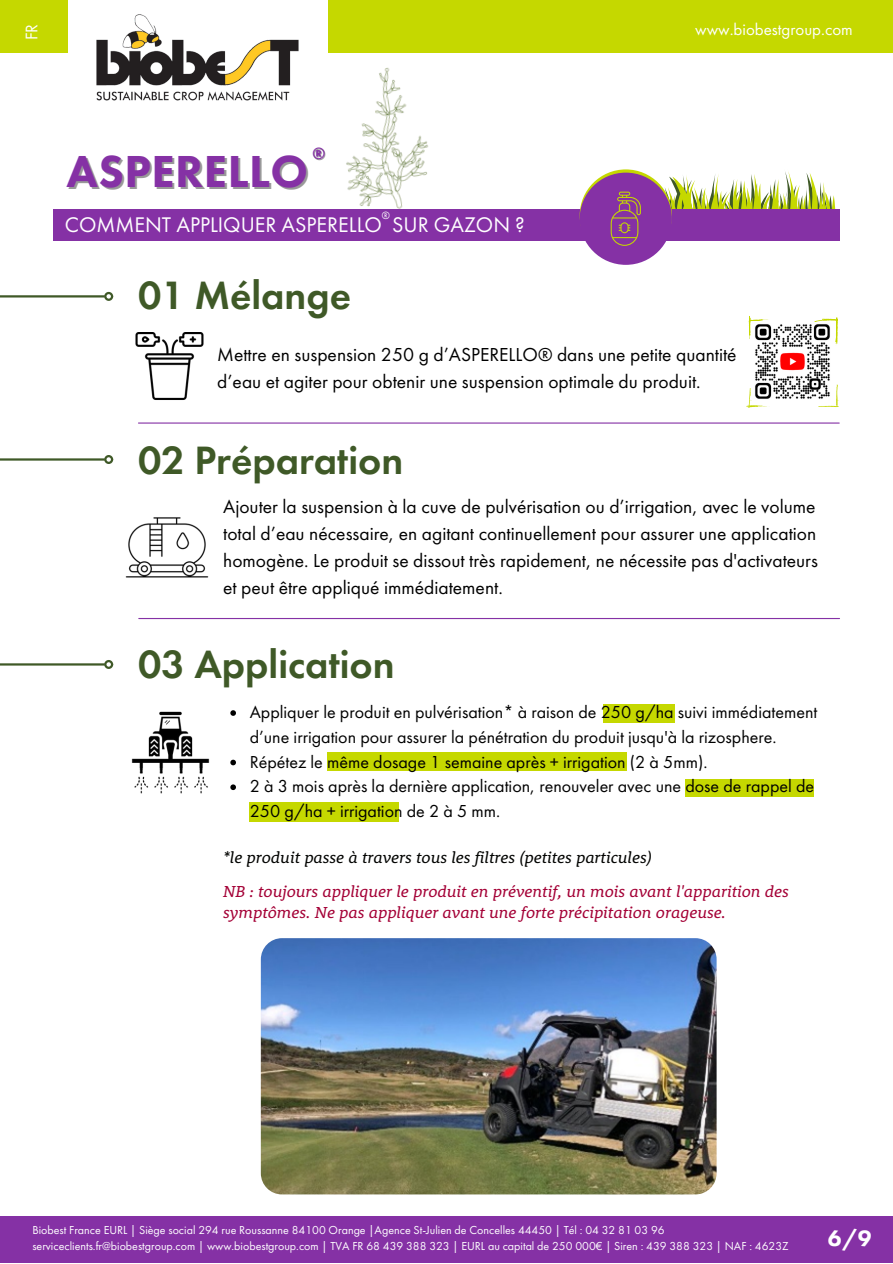
<style>
.page{position:relative;width:893px;height:1264px;background:#fff}
.page>*{position:absolute;margin:0;border:0;box-sizing:border-box;transform-origin:0 0}
.t1{font:800 46.5px "Futura PT";letter-spacing:.01em;color:#8531a5}
.t2{font:600 40.95px "Futura PT";color:#3f5927}
.t3{font:800 23.1px "Futura PT";color:#fff}
.t4{font:21.9px "Futura PT";color:#fff}
.t5{font:19.5px/27px "Futura PT";color:#000}
.t6{font:18px/24.8px "Futura PT";color:#000}
.t7{font:17.4px "Futura PT";color:#fff}
.t8{font:16.95px "Futura PT";color:#fff}
.t9{font:800 16.95px "Futura PT";color:rgb(0 0 0/.4)}
.t10{font:italic 16.35px/21.8px "Rooney Pro";color:#a40036}
.t11{font:italic 16.35px "Rooney Pro";color:#020301}
.t12{font:12px "Futura PT";color:#fff}
.t13{font:10.95px "Futura PT";color:#fff}
</style>
<div class="page">
<hr style="left:138px;top:422px;width:701px;height:1px;background:#8531a5">
<hr style="left:139px;top:618px;width:700px;height:1px;background:#8531a5">
<img style="left:131px;top:711px;width:79px;height:83px">
<img style="left:135px;top:333px;width:69px;height:67px">
<img style="left:125px;top:517px;width:84px;height:61px">
<svg style="left:746px;top:316px;width:93px;height:92px"></svg>
<div style="left:327px;top:753px;width:299px;height:18px;background:#c5d800"></div>
<div style="left:685px;top:779px;width:129px;height:17px;background:#c5d800"></div>
<div style="left:603px;top:704px;width:71px;height:18px;background:#c5d800"></div>
<div style="left:249px;top:802px;width:149px;height:20px;background:#c5d800"></div>
<svg style="left:230px;top:710px;width:6px;height:5px"></svg>
<svg style="left:230px;top:759px;width:6px;height:6px"></svg>
<svg style="left:230px;top:784px;width:6px;height:6px"></svg>
<svg style="left:656px;top:171px;width:179px;height:38px"></svg>
<div style="left:53px;top:209px;width:786px;height:31px;background:#8531a5"></div>
<hr style="left:0;top:295px;width:105px;height:2px;background:#3f5927">
<div style="left:104px;top:292px;width:9px;height:9px;border:2px solid #3f5927;border-radius:50%"></div>
<hr style="left:0;top:458px;width:105px;height:2px;background:#3f5927">
<div style="left:104px;top:455px;width:9px;height:9px;border:2px solid #3f5927;border-radius:50%"></div>
<hr style="left:0;top:663px;width:105px;height:2px;background:#3f5927">
<div style="left:104px;top:660px;width:9px;height:9px;border:2px solid #3f5927;border-radius:50%"></div>
<div style="left:0;top:0;width:892px;height:53px;background:#c5d800"></div>
<div style="left:68px;top:0;width:259px;height:134px;background:#fff"></div>
<img style="left:96px;top:14px;width:203px;height:87px">
<div style="left:0;top:1216px;width:892px;height:46px;background:#8531a5"></div>
<img style="left:261px;top:938px;width:455px;height:256px;border-radius:21px">
<img style="left:312px;top:23px;width:155px;height:218px">
<svg style="left:579px;top:169px;width:92px;height:93px"></svg>
<div style="left:579px;top:173px;width:92px;height:92px;background:#8531a5;border-radius:50%"></div>
<svg style="left:610px;top:191px;width:31px;height:55px"></svg>
<p class="t7" style="left:20px;top:40px;width:18px;rotate:-90deg">FR</p>
<p class="t8" style="left:695px;top:18px;width:159px">www.biobestgroup.com</p>
<p class="t9" style="left:313px;top:143px;width:14px">®</p>
<p class="t1" style="left:66px;top:141px;width:243px">ASPERELLO</p>
<p class="t13" style="left:381px;top:208px;width:10px">®</p>
<p class="t4" style="left:65px;top:210px;width:461px">COMMENT APPLIQUER ASPERELLO SUR GAZON ?</p>
<p class="t2" style="left:138px;top:268px;width:214px">01 Mélange</p>
<p class="t5" style="left:217px;top:340px;width:521px">Mettre en suspension 250 g d’ASPERELLO® dans une petite quantité d’eau et agiter pour obtenir une suspension optimale du produit.</p>
<p class="t2" style="left:138px;top:433px;width:266px">02 Préparation</p>
<p class="t5" style="left:223px;top:493px;width:596px;text-align:justify">Ajouter la suspension à la cuve de pulvérisation ou d’irrigation, avec le volume total d’eau nécessaire, en agitant continuellement pour assurer une application homogène. Le produit se dissout très rapidement, ne nécessite pas d'activateurs et peut être appliqué immédiatement.</p>
<p class="t2" style="left:138px;top:638px;width:258px">03 Application</p>
<p class="t6" style="left:250px;top:699px;width:569px">Appliquer le produit en pulvérisation* à raison de 250 g/ha suivi immédiatement d’une irrigation pour assurer la pénétration du produit jusqu'à la rizosphere.</p>
<p class="t6" style="left:250px;top:749px;width:459px">Répétez le même dosage 1 semaine après + irrigation (2 à 5mm).</p>
<p class="t6" style="left:250px;top:773px;width:566px">2 à 3 mois après la dernière application, renouveler avec une dose de rappel de<br>250 g/ha + irrigation de 2 à 5 mm.</p>
<p class="t11" style="left:223px;top:851px;width:430px">*le produit passe à travers tous les filtres (petites particules)</p>
<p class="t10" style="left:223px;top:881px;width:567px">NB : toujours appliquer le produit en préventif, un mois avant l'apparition des symptômes. Ne pas appliquer avant une forte précipitation orageuse.</p>
<p class="t12" style="left:32px;top:1222px;width:633px">Biobest France EURL | Siège social 294 rue Roussanne 84100 Orange |Agence St-Julien de Concelles 44450 | Tél : 04 32 81 03 96</p>
<p class="t12" style="left:32px;top:1238px;width:757px">serviceclients.fr@biobestgroup.com | www.biobestgroup.com | TVA FR 68 439 388 323 | EURL au capital de 250 000€ | Siren : 439 388 323 | NAF : 4623Z</p>
<p class="t3" style="left:827px;top:1223px;width:45px">6/9</p>
</div>
